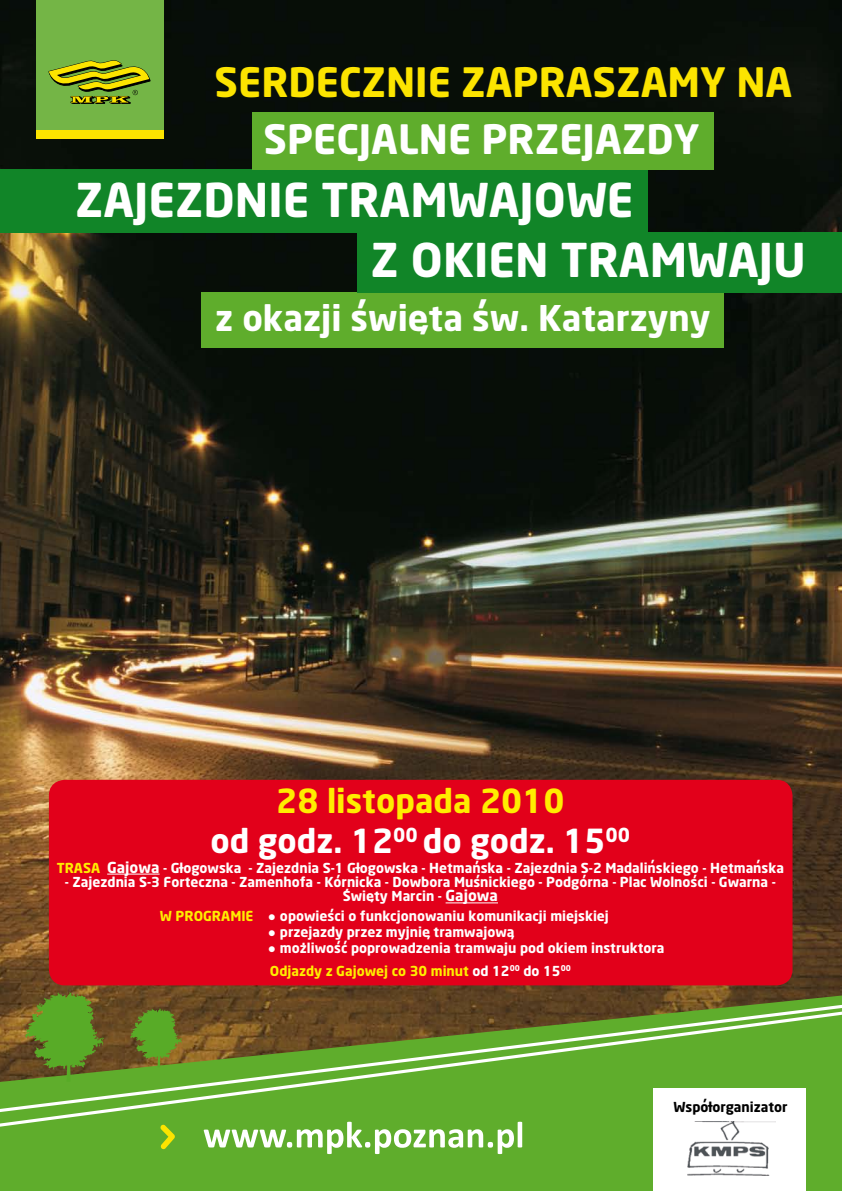
<style>
.page{position:relative;width:842px;height:1191px;background:#fff}
.page>*{position:absolute;margin:0;border:0;box-sizing:border-box;transform-origin:0 0}
.t1{font:700 46px/59.1px "Neo Sans";color:#fff}
.t2{font:700 40px "Neo Sans";color:#fce400}
.t3{font:700 40px "Neo Sans";color:#fff}
.t4{font:700 35px "Neo Sans";color:#fff}
.t5{font:700 32.8px/39.4px "Neo Sans";color:#fff;text-align:center}
.t6{font:700 13.6px/14.4px "Neo Sans";color:#fff;text-align:center}
.t7{font:700 13.6px "Neo Sans";color:#000}
.s1{color:#ffed00}
.s2{font-size:15px}
.s3{font-family:"Arial"}
</style>
<div class="page">
<img style="left:0;top:0;width:842px;height:995px">
<svg style="left:0;top:995px;width:842px;height:196px;background:#5f9d2a"></svg>
<svg style="left:0;top:1004px;width:842px;height:7px;background:#645728"></svg>
<svg style="left:0;top:1011px;width:842px;height:115px;background:#6c9e37"></svg>
<svg style="left:25px;top:991px;width:79px;height:90px;background:#5f8425"></svg>
<svg style="left:204px;top:1121px;width:318px;height:33px"></svg>
<svg style="left:130px;top:1008px;width:52px;height:59px;background:#658425"></svg>
<svg style="left:160px;top:1124px;width:15px;height:25px"></svg>
<div style="left:201px;top:292px;width:523px;height:56px;background:#5fad2c"></div>
<div style="left:0;top:169px;width:648px;height:63px;background:#118528"></div>
<div style="left:653px;top:1088px;width:153px;height:103px;background:#fff"></div>
<div style="left:357px;top:232px;width:485px;height:60px;background:#118528"></div>
<div style="left:252px;top:112px;width:462px;height:57px;background:#5fad2c"></div>
<div style="left:36px;top:0;width:127px;height:134px;background:#74b546"></div>
<div style="left:36px;top:130px;width:127px;height:9px;background:#fce400"></div>
<svg style="left:48px;top:60px;width:103px;height:44px"></svg>
<img style="left:687px;top:1121px;width:88px;height:54px">
<div style="left:49px;top:780px;width:743px;height:205px;background:#e2001a;border-radius:16px"></div>
<hr style="left:107px;top:873px;width:53px;height:1px;background:#fff">
<hr style="left:446px;top:902px;width:52px;height:1px;background:#fff">
<h2 class="t2" style="left:215px;top:65px;width:579px">SERDECZNIE ZAPRASZAMY NA</h2>
<h2 class="t3" style="left:264px;top:123px;width:437px">SPECJALNE PRZEJAZDY</h2>
<h1 class="t1" style="left:371px;top:174px;width:437px;text-indent:-295px">ZAJEZDNIE TRAMWAJOWE<br>Z OKIEN TRAMWAJU</h1>
<h3 class="t4" style="left:215px;top:303px;width:497px">z okazji swieta sw. Katarzyny</h3>
<h3 class="t4" style="left:358px;top:277px;width:11px">,</h3>
<h3 class="t4" style="left:479px;top:277px;width:11px">,</h3>
<h3 class="t4" style="left:420px;top:303px;width:11px">,</h3>
<h3 class="t5" style="left:211px;top:783px;width:421px"><span class="s1">28 listopada 2010<br></span>od godz. 12<sup>00</sup> do godz. 15<sup>00</sup></h3>
<p class="t6" style="left:57px;top:861px;width:729px"><span class="s1">TRASA</span> <span class="s2">Gajowa</span> - Glogowska - Zajezdnia S-1 Glogowska - Hetmanska - Zajezdnia S-2 Madalinskiego - Hetmanska</p>
<p class="t6" style="left:65px;top:875px;width:712px">- Zajezdnia S-3 Forteczna - Zamenhofa - Kornicka - Dowbora Musnickiego - Podgorna - Plac Wolnosci - Gwarna -<br>Swiety Marcin - <span class="s2">Gajowa</span></p>
<p class="t6" style="left:160px;top:910px;width:450px"><span class="s1">W PROGRAMIE</span> <span class="s3">●</span> opowiesci o funkcjonowaniu komunikacji miejskiej</p>
<p class="t6" style="left:268px;top:926px;width:248px"><span class="s3">●</span> przejazdy przez myjnie tramwajowa</p>
<p class="t6" style="left:268px;top:938px;width:398px;line-height:22.4px;text-align:left"><span class="s3">●</span> mozliwosc poprowadzenia tramwaju pod okiem instruktora<br><span class="s1">Odjazdy z Gajowej co 30 minut</span> od 12<sup>00</sup> do 15<sup>00</sup></p>
<p class="t6" style="left:476px;top:851px;width:5px">,</p>
<p class="t6" style="left:651px;top:851px;width:5px">,</p>
<p class="t6" style="left:757px;top:851px;width:5px">,</p>
<p class="t6" style="left:178px;top:860px;width:7px">--</p>
<p class="t6" style="left:356px;top:860px;width:6px">-</p>
<p class="t6" style="left:476px;top:865px;width:5px">,</p>
<p class="t6" style="left:337px;top:865px;width:5px">,</p>
<p class="t6" style="left:583px;top:865px;width:5px">,</p>
<p class="t6" style="left:694px;top:865px;width:5px">,</p>
<p class="t6" style="left:346px;top:879px;width:5px">,</p>
<p class="t6" style="left:371px;top:890px;width:5px">,</p>
<p class="t6" style="left:330px;top:899px;width:5px">,</p>
<p class="t6" style="left:427px;top:926px;width:5px">,</p>
<p class="t6" style="left:511px;top:927px;width:5px">,</p>
<p class="t6" style="left:302px;top:933px;width:5px">.</p>
<p class="t6" style="left:337px;top:932px;width:12px">,,</p>
<p class="t7" style="left:703px;top:1090px;width:5px">,</p>
<p class="t7" style="left:673px;top:1101px;width:116px">Wspolorganizator</p>
<p class="t7" style="left:708px;top:1099px;width:7px">--</p>
</div>
